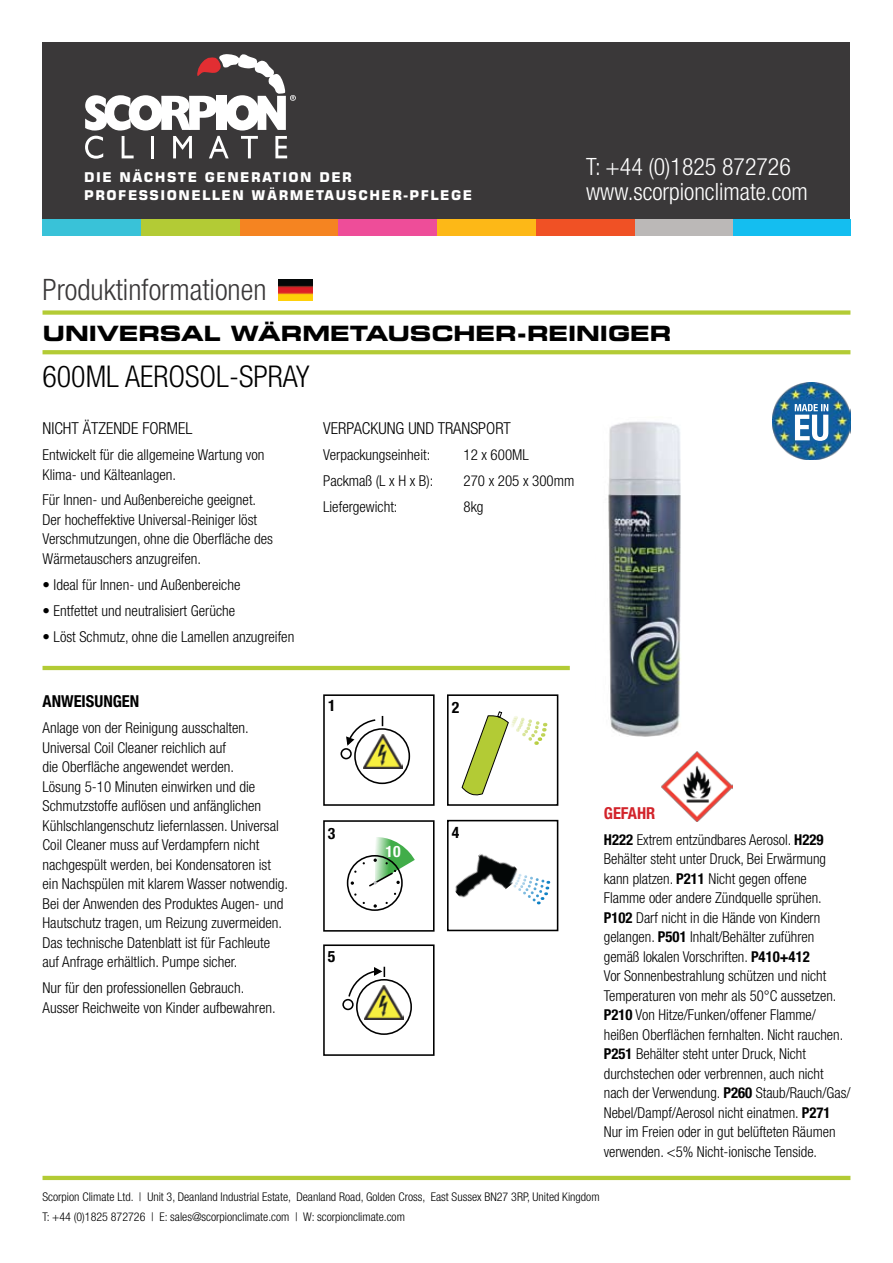
<style>
.page{position:relative;width:893px;height:1263px;background:#fff}
.page>*{position:absolute;margin:0;border:0;box-sizing:border-box;transform-origin:0 0}
.t1{font:300 condensed 30px "Helvetica Neue";color:#000}
.t2{font:300 condensed 29.55px "Helvetica Neue";color:#3a3839}
.t3{font:300 condensed 23.85px/24.9px "Helvetica Neue";color:#fff}
.t4{font:700 expanded 21px "Square 721 BT";color:#000}
.t5{font:300 condensed 16.5px "Helvetica Neue";color:#000}
.t6{font:700 condensed 16.5px "Helvetica Neue";color:#000}
.t7{font:700 condensed 16.5px "Helvetica Neue";color:#d2232a}
.t8{font:700 condensed 15.75px "Helvetica Neue";color:#000}
.t9{font:700 condensed 15.75px "Helvetica Neue";color:#fff}
.t10{font:300 condensed 15px/19.5px "Helvetica Neue";color:#000}
.t11{font:700 13.5px/18px "Square 721 BT";letter-spacing:.11em;color:#fff}
.t12{font:300 condensed 12px/19.5px "Helvetica Neue";color:#000}
.s1{font-weight:700}
</style>
<div class="page">
<div style="left:43px;top:43px;width:807px;height:176px;background:#3a3839"></div>
<div style="left:43px;top:219px;width:98px;height:17px;background:#39c2d8"></div>
<div style="left:437px;top:219px;width:99px;height:17px;background:#fdb817"></div>
<div style="left:240px;top:219px;width:98px;height:17px;background:#f58421"></div>
<div style="left:634px;top:219px;width:99px;height:17px;background:#bbb8b7"></div>
<div style="left:141px;top:219px;width:99px;height:17px;background:#b3cb35"></div>
<div style="left:536px;top:219px;width:98px;height:17px;background:#f05125"></div>
<div style="left:338px;top:219px;width:99px;height:17px;background:#ee4d99"></div>
<div style="left:733px;top:219px;width:117px;height:17px;background:#14bef0"></div>
<img style="left:608px;top:421px;width:73px;height:316px">
<hr style="left:43px;top:1176px;width:807px;height:4px;background:#b3cb35">
<hr style="left:43px;top:666px;width:527px;height:4px;background:#b3cb35">
<div style="left:43px;top:310px;width:807px;height:5px;background:#b3cb35"></div>
<svg style="left:43px;top:350px;width:807px;height:4px;background:#b5cc3a"></svg>
<img style="left:773px;top:382px;width:77px;height:78px">
<svg style="left:795px;top:404px;width:33px;height:37px"></svg>
<img style="left:662px;top:752px;width:70px;height:70px">
<img style="left:279px;top:280px;width:34px;height:20px">
<svg style="left:323px;top:694px;width:112px;height:112px"></svg>
<svg style="left:447px;top:819px;width:112px;height:113px"></svg>
<svg style="left:323px;top:820px;width:112px;height:112px"></svg>
<svg style="left:323px;top:944px;width:112px;height:112px"></svg>
<svg style="left:447px;top:694px;width:112px;height:112px"></svg>
<svg style="left:85px;top:54px;width:211px;height:105px"></svg>
<p class="t11" style="left:84px;top:168px;width:389px">DIE NÄCHSTE GENERATION DER<br>PROFESSIONELLEN WÄRMETAUSCHER-PFLEGE</p>
<h2 class="t2" style="left:43px;top:273px;width:225px">Produktinformationen</h2>
<h3 class="t3" style="left:586px;top:154px;width:223px">T: +44 (0)1825 872726 www.scorpionclimate.com</h3>
<h3 class="t4" style="left:43px;top:320px;width:630px">UNIVERSAL WÄRMETAUSCHER-REINIGER</h3>
<h1 class="t1" style="left:43px;top:360px;width:268px">600ML AEROSOL-SPRAY</h1>
<p class="t5" style="left:43px;top:419px;width:151px">NICHT ÄTZENDE FORMEL</p>
<p class="t10" style="left:43px;top:445px;width:224px">Entwickelt für die allgemeine Wartung von<br>Klima- und Kälteanlagen.</p>
<p class="t10" style="left:43px;top:490px;width:232px">Für Innen- und Außenbereiche geeignet.<br>Der hocheffektive Universal-Reiniger löst Verschmutzungen, ohne die Oberfläche des Wärmetauschers anzugreifen.</p>
<p class="t10" style="left:43px;top:575px;width:199px">• Ideal für Innen- und Außenbereiche</p>
<p class="t10" style="left:43px;top:600px;width:194px">• Entfettet und neutralisiert Gerüche</p>
<p class="t10" style="left:43px;top:626px;width:253px">• Löst Schmutz, ohne die Lamellen anzugreifen</p>
<p class="t6" style="left:43px;top:691px;width:98px">ANWEISUNGEN</p>
<p class="t10" style="left:43px;top:718px;width:247px">Anlage von der Reinigung ausschalten.<br>Universal Coil Cleaner reichlich auf<br>die Oberfläche angewendet werden.<br>Lösung 5-10 Minuten einwirken und die Schmutzstoffe auflösen und anfänglichen Kühlschlangenschutz liefernlassen. Universal Coil Cleaner muss auf Verdampfern nicht nachgespült werden, bei Kondensatoren ist ein Nachspülen mit klarem Wasser notwendig.<br>Bei der Anwenden des Produktes Augen- und Hautschutz tragen, um Reizung zuvermeiden.<br>Das technische Datenblatt ist für Fachleute auf Anfrage erhältlich. Pumpe sicher.</p>
<p class="t10" style="left:43px;top:978px;width:235px">Nur für den professionellen Gebrauch.<br>Ausser Reichweite von Kinder aufbewahren.</p>
<p class="t5" style="left:323px;top:419px;width:189px">VERPACKUNG UND TRANSPORT</p>
<p class="t10" style="left:323px;top:445px;width:109px">Verpackungseinheit:</p>
<p class="t10" style="left:463px;top:445px;width:67px">12 x 600ML</p>
<p class="t10" style="left:323px;top:471px;width:112px">Packmaß (L x H x B):</p>
<p class="t10" style="left:463px;top:471px;width:112px">270 x 205 x 300mm</p>
<p class="t10" style="left:323px;top:497px;width:76px">Liefergewicht:</p>
<p class="t10" style="left:463px;top:497px;width:21px">8kg</p>
<p class="t8" style="left:328px;top:696px;width:9px">1</p>
<p class="t8" style="left:328px;top:823px;width:9px">3</p>
<p class="t8" style="left:328px;top:947px;width:9px">5</p>
<p class="t9" style="left:385px;top:842px;width:17px">10</p>
<p class="t8" style="left:452px;top:697px;width:9px">2</p>
<p class="t8" style="left:452px;top:822px;width:9px">4</p>
<p class="t7" style="left:604px;top:803px;width:53px">GEFAHR</p>
<p class="t10" style="left:604px;top:830px;width:248px"><span class="s1">H222</span> Extrem entzündbares Aerosol. <span class="s1">H229<br></span>Behälter steht unter Druck, Bei Erwärmung kann platzen. <span class="s1">P211</span> Nicht gegen offene Flamme oder andere Zündquelle sprühen.<br><span class="s1">P102</span> Darf nicht in die Hände von Kindern gelangen. <span class="s1">P501</span> Inhalt/Behälter zuführen gemäß lokalen Vorschriften. <span class="s1">P410+412<br></span>Vor Sonnenbestrahlung schützen und nicht Temperaturen von mehr als 50°C aussetzen.<br><span class="s1">P210</span> Von Hitze/Funken/offener Flamme/ heißen Oberflächen fernhalten. Nicht rauchen.<br><span class="s1">P251</span> Behälter steht unter Druck, Nicht durchstechen oder verbrennen, auch nicht nach der Verwendung. <span class="s1">P260</span> Staub/Rauch/Gas/ Nebel/Dampf/Aerosol nicht einatmen. <span class="s1">P271<br></span>Nur im Freien oder in gut belüfteten Räumen verwenden. &lt;5% Nicht-ionische Tenside.</p>
<p class="t12" style="left:43px;top:1187px;width:559px">Scorpion Climate Ltd. | Unit 3, Deanland Industrial Estate, Deanland Road, Golden Cross, East Sussex BN27 3RP, United Kingdom<br>T: +44 (0)1825 872726 | E: sales@scorpionclimate.com | W: scorpionclimate.com</p>
</div>
